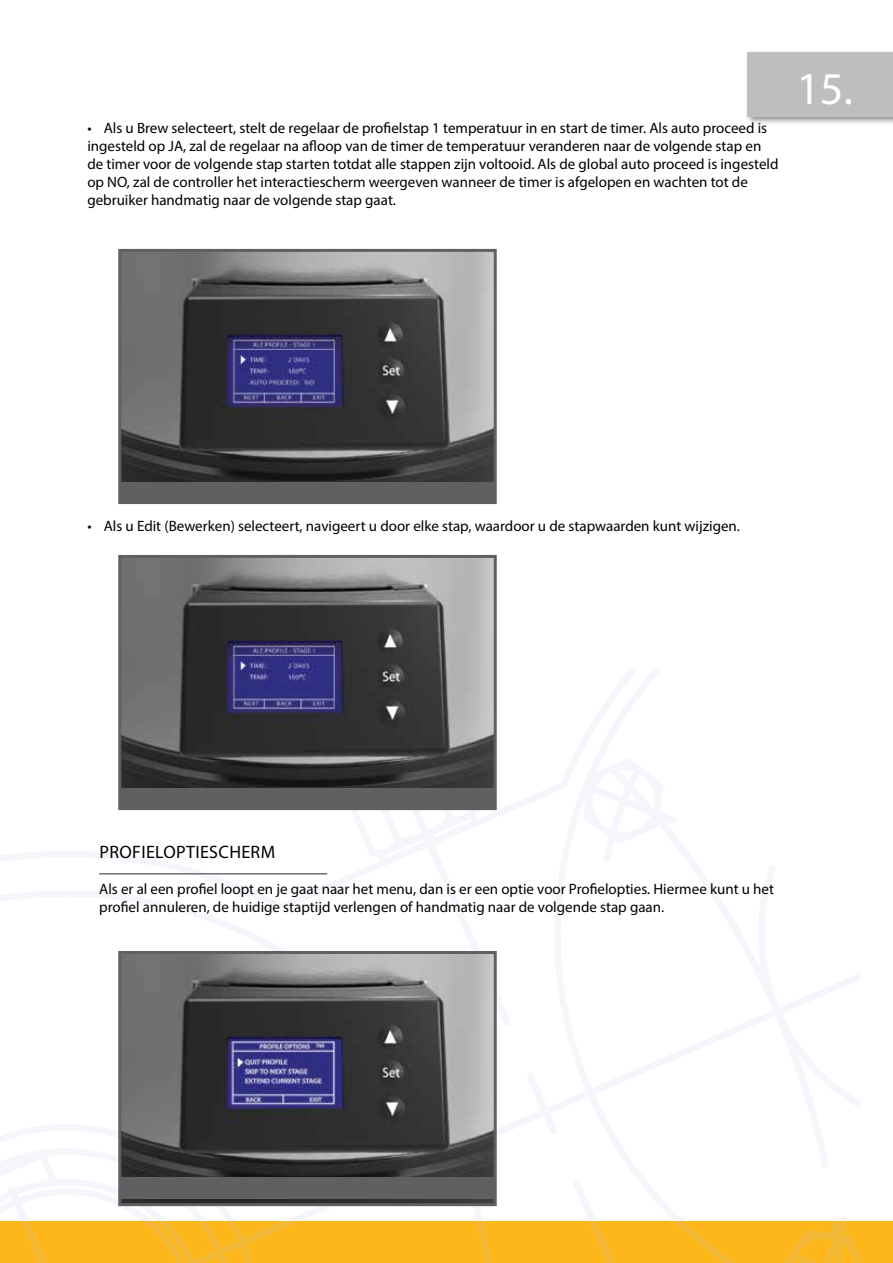
<style>
.page{position:relative;width:893px;height:1263px;background:#fff}
.page>*{position:absolute;margin:0;border:0;box-sizing:border-box;transform-origin:0 0}
.t1{font:45.6px "Myriad Pro";color:#fff}
.t2{font:18px "Myriad Pro";letter-spacing:.02em;color:#000}
.t3{font:15px/18px "Myriad Pro";color:#000}
</style>
<div class="page">
<div style="left:0;top:1221px;width:893px;height:42px;background:#fdb71a"></div>
<div style="left:745px;top:49px;width:148px;height:77px;background:#000;opacity:.45"></div>
<div style="left:748px;top:52px;width:145px;height:65px;background:#bcbec0"></div>
<svg style="left:0;top:669px;width:861px;height:594px"></svg>
<hr style="left:99px;top:873px;width:228px;height:1px;background:#6d6e71">
<img style="left:122px;top:955px;width:371px;height:247px">
<div style="left:118px;top:951px;width:379px;height:255px;border:3px solid #5f6062"></div>
<div style="left:120px;top:1177px;width:375px;height:22px;background:#5f6062"></div>
<img style="left:122px;top:253px;width:371px;height:230px">
<div style="left:118px;top:249px;width:379px;height:255px;border:3px solid #5f6062"></div>
<div style="left:120px;top:483px;width:375px;height:21px;background:#5f6062"></div>
<img style="left:122px;top:559px;width:371px;height:230px">
<div style="left:118px;top:555px;width:379px;height:255px;border:3px solid #5f6062"></div>
<div style="left:120px;top:789px;width:375px;height:21px;background:#5f6062"></div>
<p class="t3" style="left:87px;top:118px;width:693px">• Als u Brew selecteert, stelt de regelaar de profielstap 1 temperatuur in en start de timer. Als auto proceed is ingesteld op JA, zal de regelaar na afloop van de timer de temperatuur veranderen naar de volgende stap en de timer voor de volgende stap starten totdat alle stappen zijn voltooid. Als de global auto proceed is ingesteld op NO, zal de controller het interactiescherm weergeven wanneer de timer is afgelopen en wachten tot de gebruiker handmatig naar de volgende stap gaat.</p>
<h1 class="t1" style="left:797px;top:61px;width:58px">15.</h1>
<p class="t3" style="left:87px;top:517px;width:654px">• Als u Edit (Bewerken) selecteert, navigeert u door elke stap, waardoor u de stapwaarden kunt wijzigen.</p>
<p class="t2" style="left:99px;top:840px;width:177px">PROFIELOPTIESCHERM</p>
<p class="t3" style="left:99px;top:879px;width:676px">Als er al een profiel loopt en je gaat naar het menu, dan is er een optie voor Profielopties. Hiermee kunt u het profiel annuleren, de huidige staptijd verlengen of handmatig naar de volgende stap gaan.</p>
</div>
